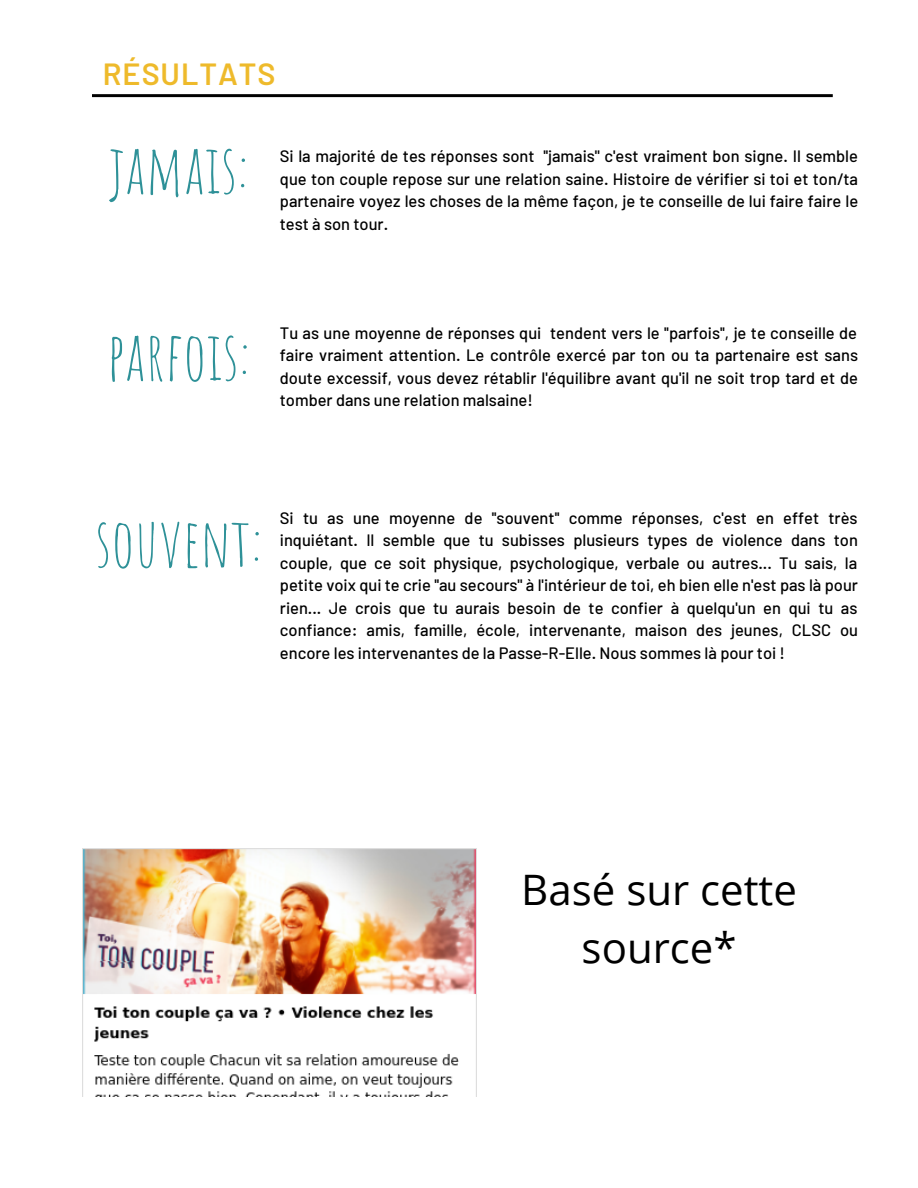
<style>
.page{position:relative;width:918px;height:1188px;background:#fff}
.page>*{position:absolute;margin:0;border:0;box-sizing:border-box;transform-origin:0 0}
.t1{font:67.05px "Amatic SC";color:#2e9198}
.t2{font:42px/58.5px "Open Sans";color:#000;text-align:center}
.t3{font:600 30.6px "Barlow";letter-spacing:.03em;color:#eeba2b}
.t4{font:500 16.5px/22.5px "Barlow";color:#000;text-align:justify}
</style>
<div class="page">
<svg style="left:92px;top:94px;width:741px;height:3px;background:#0c0c0c"></svg>
<img style="left:83px;top:849px;width:394px;height:247px">
<h3 class="t3" style="left:103px;top:54px;width:174px">RÉSULTATS</h3>
<h1 class="t1" style="left:109px;top:126px;width:142px">JAMAIS:</h1>
<p class="t4" style="left:280px;top:145px;width:580px">Si la majorité de tes réponses sont ''jamais'' c'est vraiment bon signe. Il semble que ton couple repose sur une relation saine. Histoire de vérifier si toi et ton/ta partenaire voyez les choses de la même façon, je te conseille de lui faire faire le test à son tour.</p>
<h1 class="t1" style="left:107px;top:312px;width:145px">PARFOIS:</h1>
<p class="t4" style="left:280px;top:321px;width:580px">Tu as une moyenne de réponses qui tendent vers le ''parfois'', je te conseille de faire vraiment attention. Le contrôle exercé par ton ou ta partenaire est sans doute excessif, vous devez rétablir l'équilibre avant qu'il ne soit trop tard et de tomber dans une relation malsaine!</p>
<h1 class="t1" style="left:95px;top:499px;width:169px">SOUVENT:</h1>
<p class="t4" style="left:280px;top:506px;width:580px">Si tu as une moyenne de ''souvent'' comme réponses, c'est en effet très inquiétant. Il semble que tu subisses plusieurs types de violence dans ton couple, que ce soit physique, psychologique, verbale ou autres... Tu sais, la petite voix qui te crie ''au secours'' à l'intérieur de toi, eh bien elle n'est pas là pour rien... Je crois que tu aurais besoin de te confier à quelqu'un en qui tu as confiance: amis, famille, école, intervenante, maison des jeunes, CLSC ou encore les intervenantes de la Passe-R-Elle. Nous sommes là pour toi !</p>
<h2 class="t2" style="left:521px;top:859px;width:277px">Basé sur cette source*</h2>
</div>
